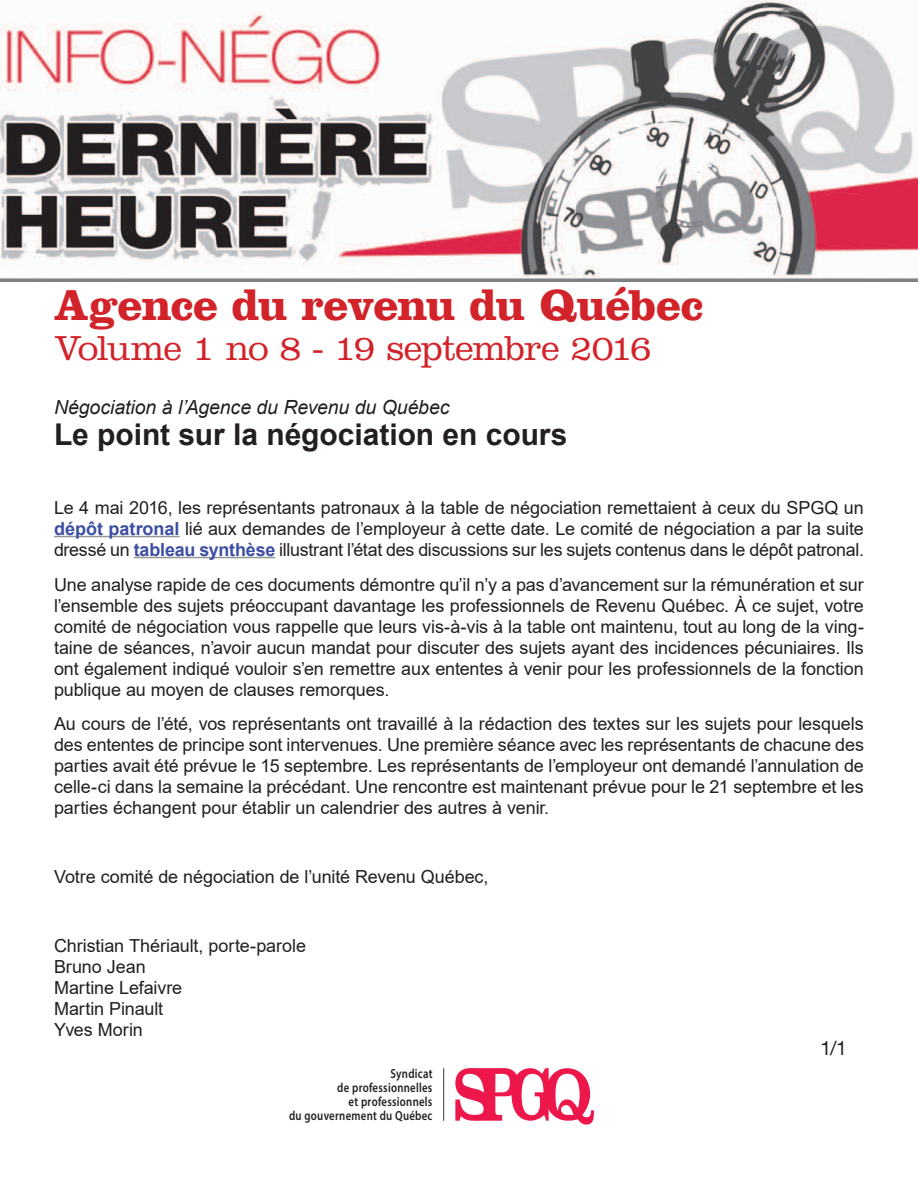
<style>
.page{position:relative;width:918px;height:1188px;background:#fff}
.page>*{position:absolute;margin:0;border:0;box-sizing:border-box;transform-origin:0 0}
.t1{font:700 45px "Clarendon LT Std";letter-spacing:-.02em;color:#d2232a}
.t2{font:300 36px "Clarendon LT Std";letter-spacing:-.03em;color:#d2232a}
.t3{font:700 30px "Arial";letter-spacing:-.005em;color:#231f20}
.t4{font:italic 19.5px "Arial";letter-spacing:-.005em;color:#231f20}
.t5{font:19.5px "Helvetica Neue LT Std";color:#231f20}
.t6{font:18px/21px "Arial";letter-spacing:-.005em;color:#231f20;text-align:justify}
.t7{font:600 13.2px/14.2px "Myriad Pro";letter-spacing:.025em;color:#231f20;text-align:right;scale:.82 1}
.s1{font-weight:700;color:#3b4ea2}
</style>
<div class="page">
<hr style="left:443px;top:1068px;width:1px;height:53px;background:#231f20">
<svg style="left:455px;top:1068px;width:139px;height:57px"></svg>
<hr style="left:54px;top:536px;width:126px;height:1px;background:#949698">
<hr style="left:134px;top:557px;width:141px;height:1px;background:#949698">
<img style="left:0;top:0;width:918px;height:282px">
<h1 class="t1" style="left:54px;top:278px;width:651px">Agence du revenu du Québec</h1>
<h2 class="t2" style="left:54px;top:328px;width:599px">Volume 1 no 8 - 19 septembre 2016</h2>
<p class="t4" style="left:54px;top:395px;width:397px">Négociation à l’Agence du Revenu du Québec</p>
<h3 class="t3" style="left:54px;top:413px;width:515px">Le point sur la négociation en cours</h3>
<p class="t6" style="left:54px;top:497px;width:812px">Le 4 mai 2016, les représentants patronaux à la table de négociation remettaient à ceux du SPGQ un <span class="s1">dépôt patronal</span> lié aux demandes de l’employeur à cette date. Le comité de négociation a par la suite dressé un <span class="s1">tableau synthèse</span> illustrant l’état des discussions sur les sujets contenus dans le dépôt patronal.</p>
<p class="t6" style="left:54px;top:574px;width:811px">Une analyse rapide de ces documents démontre qu’il n’y a pas d’avancement sur la rémunération et sur l’ensemble des sujets préoccupant davantage les professionnels de Revenu Québec. À ce sujet, votre comité de négociation vous rappelle que leurs vis-à-vis à la table ont maintenu, tout au long de la ving&shy;taine de séances, n’avoir aucun mandat pour discuter des sujets ayant des incidences pécuniaires. Ils ont également indiqué vouloir s’en remettre aux ententes à venir pour les professionnels de la fonction publique au moyen de clauses remorques.</p>
<p class="t6" style="left:54px;top:713px;width:811px">Au cours de l’été, vos représentants ont travaillé à la rédaction des textes sur les sujets pour lesquels des ententes de principe sont intervenues. Une première séance avec les représentants de chacune des parties avait été prévue le 15 septembre. Les représentants de l’employeur ont demandé l’annulation de celle-ci dans la semaine la précédant. Une rencontre est maintenant prévue pour le 21 septembre et les parties échangent pour établir un calendrier des autres à venir.</p>
<p class="t6" style="left:54px;top:866px;width:436px">Votre comité de négociation de l’unité Revenu Québec,</p>
<p class="t6" style="left:54px;top:935px;width:254px;text-align:left">Christian Thériault, porte-parole<br>Bruno Jean<br>Martine Lefaivre<br>Martin Pinault<br>Yves Morin</p>
<p class="t7" style="left:289px;top:1066px;width:176px">Syndicat<br>de professionnelles<br>et professionnels<br>du gouvernement du Québec</p>
<p class="t5" style="left:820px;top:1036px;width:28px">1/1</p>
</div>
